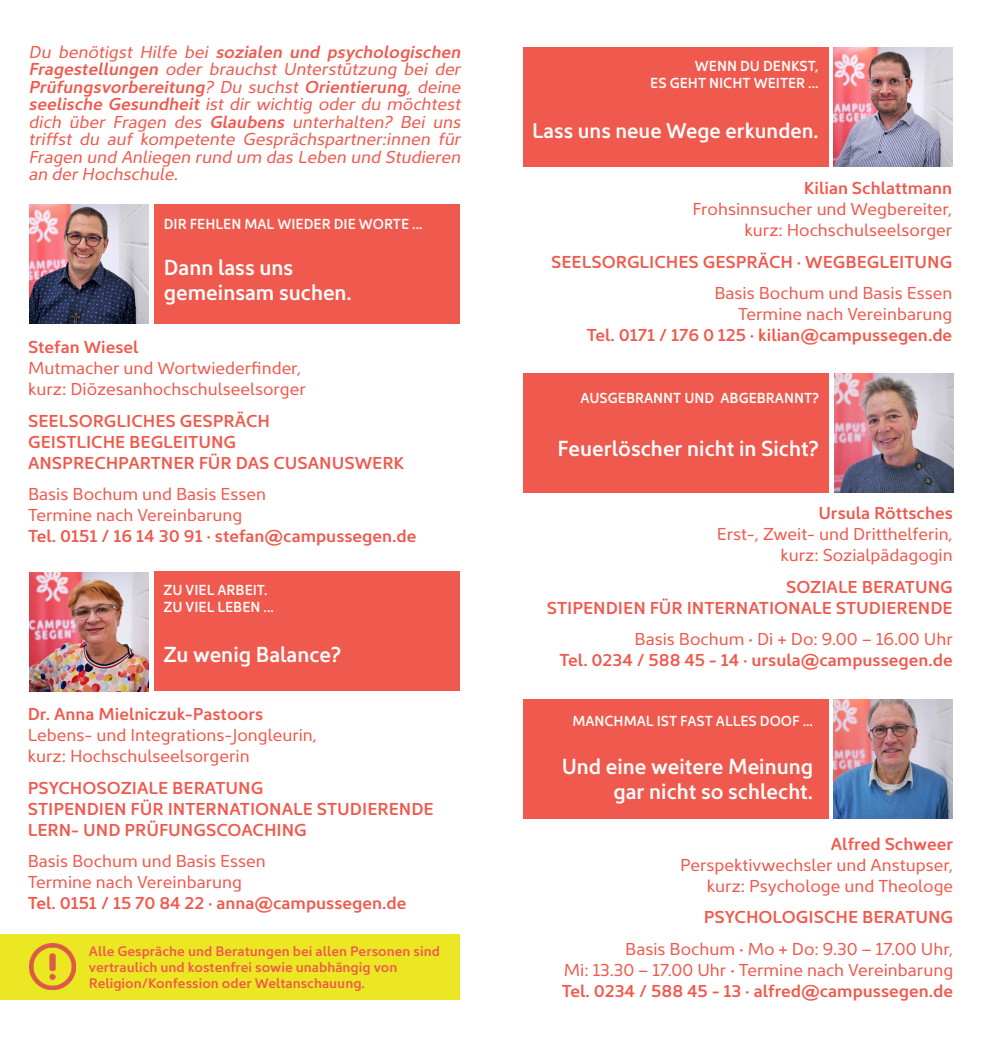
<style>
.page{position:relative;width:983px;height:1042px;background:#fff}
.page>*{position:absolute;margin:0;border:0;box-sizing:border-box;transform-origin:0 0}
.t1{font:600 22.05px "Kyrial Sans Pro";color:#fff;scale:.95 1}
.t2{font:600 21.53px "Kyrial Sans Pro";color:#fff;scale:.95 1}
.t3{font:600 17.5px/21px "Kyrial Sans Pro";color:#f0594d}
.t4{font:17.5px/21px "Kyrial Sans Pro";color:#f0594d;text-align:right}
.t5{font:italic 17.5px/17.5px "Kyrial Sans Pro";color:#f0594d;text-align:justify}
.t6{font:600 14.7px "Kyrial Sans Pro";color:#fff;scale:.95 1}
.t7{font:600 14.7px/16.8px "Kyrial Sans Pro";color:#fff;text-align:right;scale:.95 1}
.t8{font:600 14px/15.8px "Kyrial Sans Pro";color:#f0594d}
.s1{font-weight:600}
</style>
<div class="page">
<div style="left:0;top:934px;width:459px;height:66px;background:#ebe823"></div>
<div style="left:154px;top:205px;width:305px;height:119px;background:#f0594d"></div>
<img style="left:30px;top:205px;width:119px;height:119px">
<div style="left:523px;top:47px;width:305px;height:119px;background:#f0594d"></div>
<img style="left:833px;top:47px;width:119px;height:119px">
<div style="left:154px;top:572px;width:305px;height:119px;background:#f0594d"></div>
<img style="left:29px;top:572px;width:119px;height:119px">
<div style="left:523px;top:373px;width:305px;height:119px;background:#f0594d"></div>
<img style="left:834px;top:373px;width:118px;height:119px">
<div style="left:523px;top:699px;width:305px;height:119px;background:#f0594d"></div>
<img style="left:833px;top:699px;width:119px;height:119px">
<img style="left:29px;top:943px;width:47px;height:47px">
<p class="t5" style="left:29px;top:42px;width:437px">Du benötigst Hilfe bei <span class="s1">sozialen und psychologischen Fragestellungen</span> oder brauchst Unterstützung bei der <span class="s1">Prüfungsvorbereitung</span>? Du suchst <span class="s1">Orientierung</span>, deine <span class="s1">seelische Gesundheit</span> ist dir wichtig oder du möchtest dich über Fragen des <span class="s1">Glaubens</span> unterhalten? Bei uns triffst du auf kompetente Gesprächspartner:innen für Fragen und Anliegen rund um das Leben und Studieren an derHochschule.</p>
<p class="t6" style="left:164px;top:213px;width:274px">DIR FEHLEN MAL WIEDER DIE WORTE ...</p>
<p class="t1" style="left:164px;top:251px;width:138px">Dann lass uns</p>
<p class="t1" style="left:164px;top:277px;width:199px">gemeinsam suchen.</p>
<p class="t3" style="left:28px;top:335px;width:112px">Stefan Wiesel</p>
<p class="t4" style="left:28px;top:356px;width:274px">Mutmacher und Wortwiederfinder,</p>
<p class="t4" style="left:28px;top:377px;width:279px">kurz: Diözesanhochschulseelsorger</p>
<p class="t3" style="left:28px;top:409px;width:243px">SEELSORGLICHES GESPRÄCH<br>GEISTLICHE BEGLEITUNG</p>
<p class="t3" style="left:28px;top:451px;width:377px">ANSPRECHPARTNER FÜR DAS CUSANUSWERK</p>
<p class="t4" style="left:28px;top:482px;width:239px">Basis Bochum und Basis Essen</p>
<p class="t4" style="left:28px;top:503px;width:216px">Termine nach Vereinbarung</p>
<p class="t3" style="left:28px;top:524px;width:390px">Tel. 0151 / 16 14 30 91 · stefan@campussegen.de</p>
<p class="t7" style="left:163px;top:581px;width:118px;text-align:left">ZU VIEL ARBEIT.<br>ZU VIEL LEBEN ...</p>
<p class="t1" style="left:163px;top:639px;width:189px">Zu wenig Balance?</p>
<p class="t3" style="left:28px;top:702px;width:237px">Dr. Anna Mielniczuk-Pastoors</p>
<p class="t4" style="left:28px;top:723px;width:291px">Lebens- und Integrations-Jongleurin,</p>
<p class="t4" style="left:28px;top:744px;width:223px">kurz: Hochschulseelsorgerin</p>
<p class="t3" style="left:28px;top:776px;width:237px">PSYCHOSOZIALE BERATUNG</p>
<p class="t3" style="left:28px;top:797px;width:407px">STIPENDIEN FÜR INTERNATIONALE STUDIERENDE</p>
<p class="t3" style="left:28px;top:818px;width:280px">LERN- UND PRÜFUNGSCOACHING</p>
<p class="t4" style="left:28px;top:849px;width:239px">Basis Bochum und Basis Essen</p>
<p class="t4" style="left:28px;top:870px;width:216px">Termine nach Vereinbarung</p>
<p class="t3" style="left:28px;top:891px;width:380px">Tel. 0151 / 15 70 84 22 · anna@campussegen.de</p>
<p class="t8" style="left:89px;top:942px;width:352px">Alle Gespräche und Beratungen bei allen Personen sind vertraulich und kostenfrei sowie unabhängig von</p>
<p class="t8" style="left:89px;top:974px;width:277px">Religion/Konfession oder Weltanschauung.</p>
<p class="t7" style="left:650px;top:57px;width:179px">WENN DU DENKST,<br>ES GEHT NICHT WEITER ...</p>
<p class="t2" style="left:532px;top:115px;width:303px">Lass uns neue Wege erkunden.</p>
<p class="t3" style="left:803px;top:177px;width:150px">Kilian Schlattmann</p>
<p class="t4" style="left:692px;top:198px;width:261px">Frohsinnsucher und Wegbereiter,</p>
<p class="t4" style="left:744px;top:219px;width:209px">kurz: Hochschulseelsorger</p>
<p class="t3" style="left:551px;top:250px;width:402px">SEELSORGLICHES GESPRÄCH · WEGBEGLEITUNG</p>
<p class="t4" style="left:714px;top:282px;width:239px">Basis Bochum und Basis Essen</p>
<p class="t4" style="left:737px;top:303px;width:216px">Termine nach Vereinbarung</p>
<p class="t3" style="left:586px;top:324px;width:367px">Tel. 0171 / 176 0 125 · kilian@campussegen.de</p>
<p class="t6" style="left:580px;top:388px;width:252px">AUSGEBRANNT UND ABGEBRANNT?</p>
<p class="t1" style="left:557px;top:432px;width:277px">Feuerlöscher nicht in Sicht?</p>
<p class="t3" style="left:818px;top:502px;width:136px">Ursula Röttsches</p>
<p class="t4" style="left:716px;top:523px;width:237px">Erst-, Zweit- und Dritthelferin,</p>
<p class="t4" style="left:780px;top:544px;width:174px">kurz: Sozialpädagogin</p>
<p class="t3" style="left:785px;top:575px;width:168px">SOZIALE BERATUNG</p>
<p class="t3" style="left:546px;top:596px;width:407px">STIPENDIEN FÜR INTERNATIONALE STUDIERENDE</p>
<p class="t4" style="left:634px;top:628px;width:319px">Basis Bochum <span class="s1">·</span> Di + Do: 9.00 – 16.00 Uhr</p>
<p class="t3" style="left:559px;top:649px;width:394px">Tel. 0234 / 588 45 - 14 · ursula@campussegen.de</p>
<p class="t6" style="left:572px;top:710px;width:255px">MANCHMAL IST FAST ALLES DOOF ...</p>
<p class="t1" style="left:561px;top:750px;width:266px">Und eine weitere Meinung</p>
<p class="t1" style="left:613px;top:775px;width:212px">gar nicht so schlecht.</p>
<p class="t3" style="left:830px;top:832px;width:124px">Alfred Schweer</p>
<p class="t4" style="left:680px;top:853px;width:274px">Perspektivwechsler und Anstupser, kurz: Psychologe und Theologe</p>
<p class="t3" style="left:703px;top:906px;width:251px">PSYCHOLOGISCHE BERATUNG</p>
<p class="t4" style="left:625px;top:937px;width:329px">Basis Bochum <span class="s1">·</span> Mo + Do: 9.30 – 17.00 Uhr,</p>
<p class="t4" style="left:563px;top:958px;width:391px">Mi: 13.30 – 17.00 Uhr <span class="s1">·</span> Termine nach Vereinbarung</p>
<p class="t3" style="left:561px;top:979px;width:393px">Tel. 0234 / 588 45 - 13 · alfred@campussegen.de</p>
</div>
